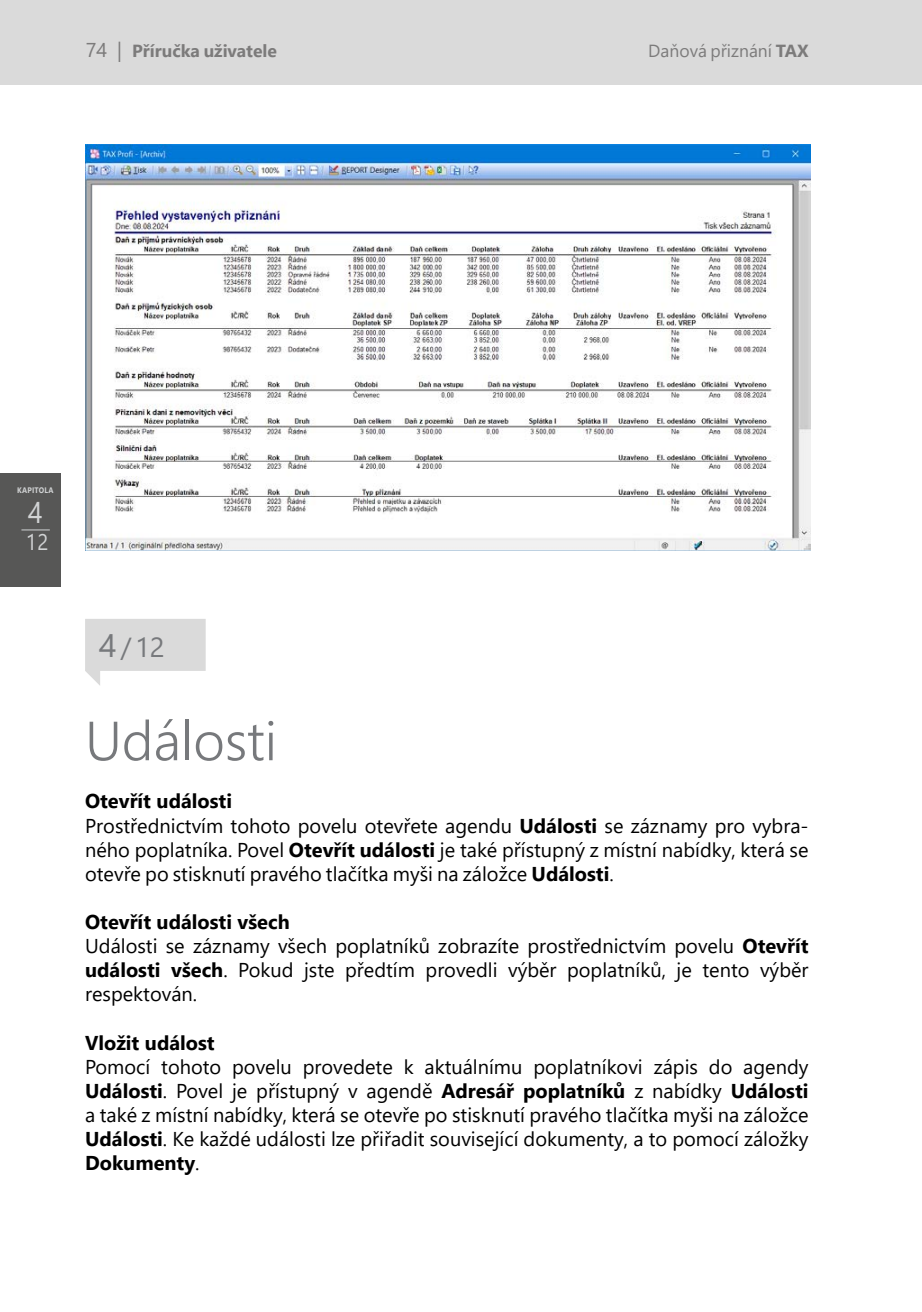
<style>
.page{position:relative;width:922px;height:1312px;background:#fff}
.page>*{position:absolute;margin:0;border:0;box-sizing:border-box;transform-origin:0 0}
.t1{font:300 55px "Segoe UI";color:#77797c}
.t2{font:30px "Segoe UI";color:#d1d3d4;scale:.9 1}
.t3{font:27.5px "Segoe UI";color:#77797c}
.t4{font:22.5px "Segoe UI";color:#d1d3d4;scale:.9 1}
.t5{font:20px/24px "Segoe UI";color:#000}
.t6{font:700 20px "Segoe UI";color:#000}
.t7{font:700 17.5px "Segoe UI";color:#7c7b7b}
.t8{font:17.5px "Segoe UI";color:#7c7b7b}
.t9{font:700 8px "Segoe UI";letter-spacing:.03em;color:#d1d3d4;scale:.9 1}
.s1{font-weight:400;font-size:20px}
.s2{font-weight:700}
.s3{font-size:32.5px}
</style>
<div class="page">
<div style="left:0;top:0;width:921px;height:85px;background:#dadada"></div>
<img style="left:85px;top:144px;width:725px;height:406px">
<div style="left:85px;top:618px;width:121px;height:52px;background:#dadada"></div>
<svg style="left:85px;top:670px;width:15px;height:15px"></svg>
<div style="left:0;top:473px;width:60px;height:114px;background:#575756"></div>
<svg style="left:21px;top:529px;width:29px;height:1px"></svg>
<p class="t7" style="left:86px;top:34px;width:193px"><span class="s1">74 |</span> Příručka uživatele</p>
<p class="t8" style="left:648px;top:34px;width:162px">Daňová přiznání <span class="s2">TAX</span></p>
<p class="t9" style="left:17px;top:482px;width:42px">KAPITOLA</p>
<h2 class="t2" style="left:28px;top:484px;width:18px">4</h2>
<p class="t4" style="left:26px;top:521px;width:26px">12</p>
<h3 class="t3" style="left:99px;top:621px;width:67px"><span class="s3">4</span> / 12</h3>
<h1 class="t1" style="left:85px;top:688px;width:193px">Události</h1>
<p class="t5" style="left:85px;top:787px;width:724px"><span class="s2">Otevřít události<br></span>Prostřednictvím tohoto povelu otevřete agendu <span class="s2">Události</span> se záznamy pro vybra&shy;ného poplatníka. Povel <span class="s2">Otevřít události</span> je také přístupný z místní nabídky, která se otevře po stisknutí pravého tlačítka myši na záložce <span class="s2">Události</span>.</p>
<p class="t5" style="left:85px;top:907px;width:724px"><span class="s2">Otevřít události všech<br></span>Události se záznamy všech poplatníků zobrazíte prostřednictvím povelu <span class="s2">Otevřít události všech</span>. Pokud jste předtím provedli výběr poplatníků, je tento výběr respektován.</p>
<p class="t6" style="left:85px;top:1023px;width:131px">Vložit událost</p>
<p class="t5" style="left:85px;top:1052px;width:724px;text-align:justify">Pomocí tohoto povelu provedete k aktuálnímu poplatníkovi zápis do agendy <span class="s2">Události</span>. Povel je přístupný v agendě <span class="s2">Adresář poplatníků</span> z nabídky <span class="s2">Události </span>a také z místní nabídky, která se otevře po stisknutí pravého tlačítka myši na záložce <span class="s2">Události</span>. Ke každé události lze přiřadit související dokumenty, a to pomocí záložky <span class="s2">Dokumenty</span>.</p>
</div>
